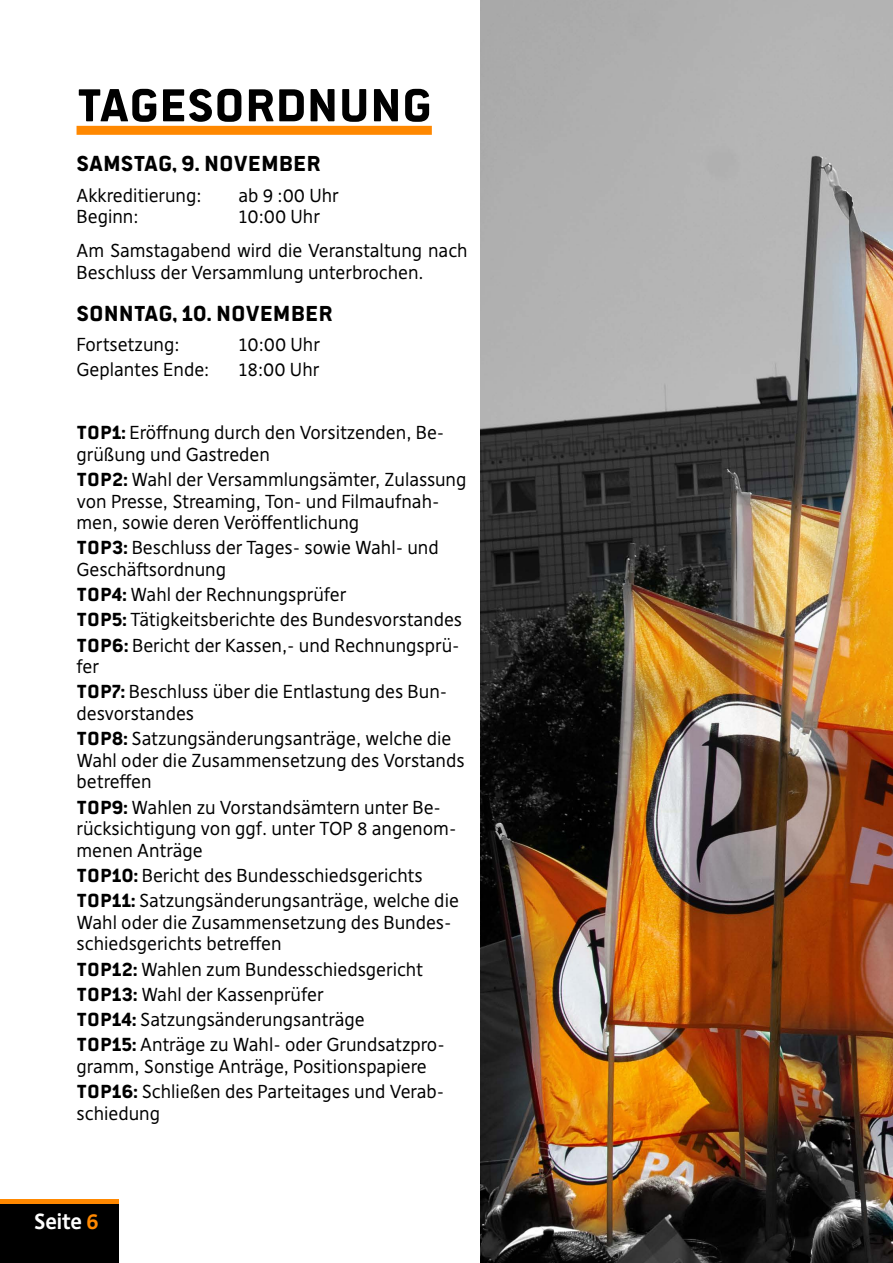
<style>
.page{position:relative;width:893px;height:1263px;background:#fff}
.page>*{position:absolute;margin:0;border:0;box-sizing:border-box;transform-origin:0 0}
.t1{font:700 51px "Politics Head";color:#000}
.t2{font:700 24px "Politics Head";color:#000}
.t3{font:700 21px "Deja Rip";color:#fff}
.t4{font:18px/25.2px "Deja Rip";color:#000}
.s1{font-family:"Politics Head";font-weight:700;font-size:21px}
.s2{color:#f80}
</style>
<div class="page">
<div style="left:77px;top:126px;width:355px;height:9px;background:#f80"></div>
<img style="left:480px;top:0;width:413px;height:1263px">
<div style="left:0;top:1203px;width:119px;height:60px;background:#000"></div>
<hr style="left:0;top:1199px;width:119px;height:4px;background:#f80">
<h1 class="t1" style="left:77px;top:82px;width:357px">TAGESORDNUNG</h1>
<h2 class="t2" style="left:77px;top:153px;width:246px">SAMSTAG, 9. NOVEMBER</h2>
<p class="t4" style="left:77px;top:183px;width:127px">Akkreditierung:</p>
<p class="t4" style="left:239px;top:183px;width:102px">ab 9 :00 Uhr</p>
<p class="t4" style="left:77px;top:204px;width:64px">Beginn:</p>
<p class="t4" style="left:77px;top:200px;width:393px;line-height:34.3px;text-indent:162px">10:00 Uhr<br>Am Samstagabend wird die Veranstaltung nach</p>
<p class="t4" style="left:77px;top:260px;width:349px">Beschluss der Versammlung unterbrochen.</p>
<h2 class="t2" style="left:77px;top:302px;width:258px">SONNTAG, 10. NOVEMBER</h2>
<p class="t4" style="left:77px;top:332px;width:105px">Fortsetzung:</p>
<p class="t4" style="left:239px;top:332px;width:83px">10:00 Uhr</p>
<p class="t4" style="left:77px;top:357px;width:134px">Geplantes Ende:</p>
<p class="t4" style="left:239px;top:357px;width:82px">18:00 Uhr</p>
<p class="t4" style="left:77px;top:422px;width:369px;line-height:21.6px"><span class="s1">TOP1:</span> Eröffnung durch den Vorsitzenden, Be&shy;grüßung und Gastreden</p>
<p class="t4" style="left:77px;top:469px;width:391px;line-height:21.6px"><span class="s1">TOP2:</span> Wahl der Versammlungsämter, Zulassung von Presse, Streaming, Ton- und Filmaufnah&shy;men, sowie deren Veröffentlichung</p>
<p class="t4" style="left:77px;top:537px;width:364px;line-height:21.6px"><span class="s1">TOP3:</span> Beschluss der Tages- sowie Wahl- und<br>Geschäftsordnung</p>
<p class="t4" style="left:77px;top:582px;width:387px"><span class="s1">TOP4:</span> Wahl der Rechnungsprüfer<br><span class="s1">TOP5:</span> Tätigkeitsberichte des Bundesvorstandes<br><span class="s1">TOP6:</span> Bericht der Kassen,- und Rechnungsprü-</p>
<p class="t4" style="left:77px;top:654px;width:372px">fer<br><span class="s1">TOP7:</span> Beschluss über die Entlastung des Bun-</p>
<p class="t4" style="left:77px;top:701px;width:376px">desvorstandes<br><span class="s1">TOP8:</span> Satzungsänderungsanträge, welche die</p>
<p class="t4" style="left:77px;top:749px;width:390px;line-height:21.6px">Wahl oder die Zusammensetzung des Vorstands betreffen</p>
<p class="t4" style="left:77px;top:796px;width:381px;line-height:21.6px"><span class="s1">TOP9:</span> Wahlen zu Vorstandsämtern unter Be&shy;rücksichtigung von ggf. unter TOP 8 angenom&shy;menen Anträge</p>
<p class="t4" style="left:77px;top:863px;width:384px"><span class="s1">TOP10:</span> Bericht des Bundesschiedsgerichts<br><span class="s1">TOP11:</span> Satzungsänderungsanträge, welche die</p>
<p class="t4" style="left:77px;top:911px;width:377px;line-height:21.6px">Wahl oder die Zusammensetzung des Bundes&shy;schiedsgerichts betreffen</p>
<p class="t4" style="left:77px;top:956px;width:370px"><span class="s1">TOP12:</span> Wahlen zum Bundesschiedsgericht <span class="s1">TOP13:</span> Wahl der Kassenprüfer<br><span class="s1">TOP14:</span> Satzungsänderungsanträge<br><span class="s1">TOP15:</span> Anträge zu Wahl- oder Grundsatzpro-</p>
<p class="t4" style="left:77px;top:1054px;width:369px">gramm, Sonstige Anträge, Positionspapiere<br><span class="s1">TOP16:</span> Schließen des Parteitages und Verab-</p>
<p class="t4" style="left:77px;top:1100px;width:85px">schiedung</p>
<p class="t3" style="left:34px;top:1208px;width:66px">Seite <span class="s2">6</span></p>
</div>
